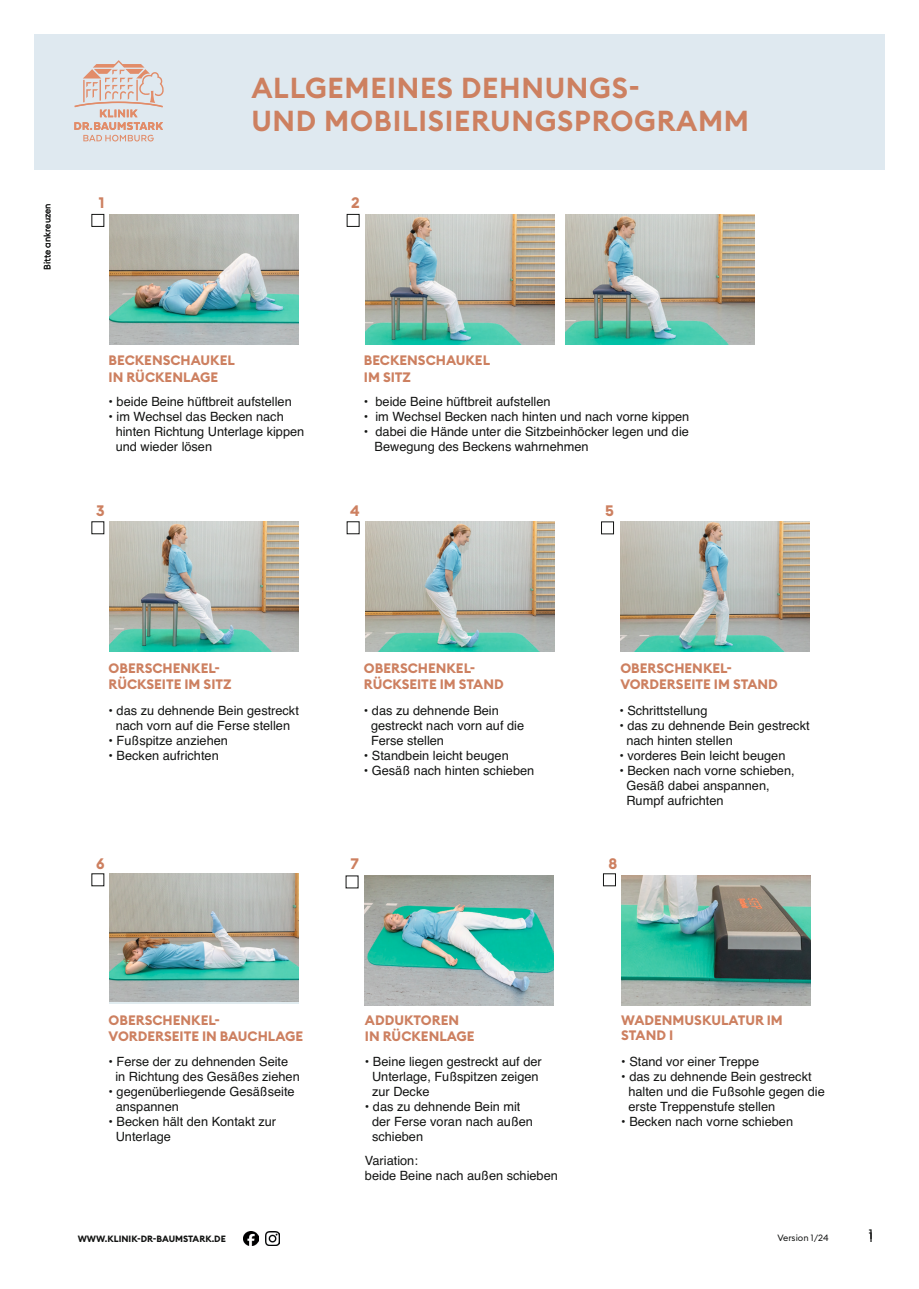
<style>
.page{position:relative;width:919px;height:1289px;background:#fff}
.page>*{position:absolute;margin:0;border:0;box-sizing:border-box;transform-origin:0 0}
._01_Bold_28pt{font:600 28.5px "Euclid Square";letter-spacing:.025em;color:#cd8060}
.t1{font:700 15px "Euclid Square";color:#cd8060}
.t2{font:700 13.5px/15px "Euclid Square";color:#cd8060}
._01_Bold_28pt-2{font:13.5px "Euclid Square";color:#131413}
.t3{font:12.75px/15px "Helvetica";color:#131413}
.t4{font:700 9px "Euclid Square";color:#131413}
.t5{font:9px "Euclid Square";color:#131413}
</style>
<div class="page">
<div style="left:34px;top:34px;width:850px;height:136px;background:#dfe9f0"></div>
<svg style="left:74px;top:60px;width:90px;height:81px"></svg>
<img style="left:265px;top:1231px;width:14px;height:14px">
<img style="left:244px;top:1231px;width:14px;height:14px">
<img style="left:110px;top:214px;width:189px;height:130px">
<img style="left:110px;top:521px;width:189px;height:130px">
<img style="left:110px;top:873px;width:189px;height:128px">
<img style="left:365px;top:214px;width:189px;height:130px">
<img style="left:365px;top:521px;width:189px;height:130px">
<img style="left:565px;top:214px;width:189px;height:130px">
<div style="left:91px;top:214px;width:13px;height:13px;border:1px solid #131413"></div>
<div style="left:347px;top:214px;width:12px;height:13px;border:1px solid #131413"></div>
<img style="left:620px;top:521px;width:189px;height:130px">
<div style="left:601px;top:521px;width:13px;height:13px;border:1px solid #131413"></div>
<img style="left:364px;top:875px;width:189px;height:130px">
<img style="left:621px;top:875px;width:189px;height:130px">
<p class="t5" style="left:42px;top:270px;width:68px;rotate:-90deg">Bitte ankreuzen</p>
<p class="t5" style="left:42px;top:262px;width:9px;rotate:-90deg">t</p>
<p class="_01_Bold_28pt" style="left:251px;top:69px;width:390px">ALLGEMEINES DEHNUNGS-</p>
<p class="_01_Bold_28pt" style="left:251px;top:102px;width:499px">UND MOBILISIERUNGSPROGRAMM</p>
<p class="t1" style="left:99px;top:193px;width:7px">1</p>
<p class="t1" style="left:351px;top:193px;width:10px">2</p>
<p class="t2" style="left:109px;top:353px;width:128px">BECKENSCHAUKEL</p>
<p class="t2" style="left:109px;top:370px;width:111px">IN RÜCKENLAGE</p>
<p class="t2" style="left:364px;top:353px;width:128px">BECKENSCHAUKEL</p>
<p class="t2" style="left:364px;top:370px;width:49px">IM SITZ</p>
<p class="t3" style="left:109px;top:394px;width:185px">• beide Beine hüftbreit aufstellen</p>
<p class="t3" style="left:116px;top:409px;width:190px;text-indent:-7px">• im Wechsel das Becken nach hinten Richtung Unterlage kippen und wieder lösen</p>
<p class="t3" style="left:364px;top:394px;width:188px">• beide Beine hüftbreit aufstellen</p>
<p class="t3" style="left:364px;top:409px;width:327px">• im Wechsel Becken nach hinten und nach vorne kippen</p>
<p class="t3" style="left:364px;top:424px;width:326px">• dabei die Hände unter die Sitzbeinhöcker legen und die</p>
<p class="t3" style="left:374px;top:439px;width:216px">Bewegung des Beckens wahrnehmen</p>
<p class="t1" style="left:96px;top:501px;width:10px">3</p>
<p class="t1" style="left:350px;top:501px;width:11px">4</p>
<p class="t1" style="left:605px;top:501px;width:10px">5</p>
<p class="t2" style="left:109px;top:661px;width:113px">OBERSCHENKEL-</p>
<p class="t2" style="left:109px;top:677px;width:124px">RÜCKSEITE IM SITZ</p>
<p class="t2" style="left:364px;top:661px;width:113px">OBERSCHENKEL-</p>
<p class="t2" style="left:364px;top:677px;width:141px">RÜCKSEITE IM STAND</p>
<p class="t2" style="left:620px;top:661px;width:113px">OBERSCHENKEL-</p>
<p class="t2" style="left:620px;top:677px;width:159px">VORDERSEITE IM STAND</p>
<p class="t3" style="left:109px;top:703px;width:192px;text-align:center">• das zu dehnende Bein gestreckt nach vorn auf die Ferse stellen</p>
<p class="t3" style="left:109px;top:733px;width:121px">• Fußspitze anziehen</p>
<p class="t3" style="left:109px;top:748px;width:112px">• Becken aufrichten</p>
<p class="t3" style="left:364px;top:703px;width:136px">• das zu dehnende Bein</p>
<p class="t3" style="left:371px;top:718px;width:155px">gestreckt nach vorn auf die</p>
<p class="t3" style="left:371px;top:733px;width:74px">Ferse stellen</p>
<p class="t3" style="left:364px;top:748px;width:146px">• Standbein leicht beugen</p>
<p class="t3" style="left:364px;top:763px;width:172px">• Gesäß nach hinten schieben</p>
<p class="t3" style="left:619px;top:703px;width:90px">• Schrittstellung</p>
<p class="t3" style="left:626px;top:718px;width:185px;text-indent:-7px">• das zu dehnende Bein gestreckt nach hinten stellen</p>
<p class="t3" style="left:619px;top:748px;width:168px">• vorderes Bein leicht beugen</p>
<p class="t3" style="left:626px;top:763px;width:170px;text-indent:-7px">• Becken nach vorne schieben,<br>Gesäß dabei anspannen,</p>
<p class="t3" style="left:626px;top:793px;width:99px">Rumpf aufrichten</p>
<p class="t1" style="left:96px;top:853px;width:10px">6</p>
<p class="t1" style="left:350px;top:853px;width:10px">7</p>
<p class="t1" style="left:608px;top:853px;width:10px">8</p>
<p class="t2" style="left:109px;top:1012px;width:113px">OBERSCHENKEL-</p>
<p class="t2" style="left:109px;top:1029px;width:196px">VORDERSEITE IN BAUCHLAGE</p>
<p class="t2" style="left:365px;top:1012px;width:96px">ADDUKTOREN</p>
<p class="t2" style="left:365px;top:1029px;width:111px">IN RÜCKENLAGE</p>
<p class="t2" style="left:621px;top:1012px;width:163px">WADENMUSKULATUR IM<br>STAND I</p>
<p class="t3" style="left:109px;top:1054px;width:181px">• Ferse der zu dehnenden Seite</p>
<p class="t3" style="left:115px;top:1069px;width:186px">in Richtung des Gesäßes ziehen</p>
<p class="t3" style="left:116px;top:1084px;width:180px;text-indent:-7px">• gegenüberliegende Gesäßseite anspannen</p>
<p class="t3" style="left:116px;top:1114px;width:162px;text-indent:-7px">• Becken hält den Kontakt zur<br>Unterlage</p>
<p class="t3" style="left:372px;top:1054px;width:171px;text-indent:-7px">• Beine liegen gestreckt auf der<br>Unterlage, Fußspitzen zeigen zur Decke</p>
<p class="t3" style="left:365px;top:1099px;width:157px">• das zu dehnende Bein mit</p>
<p class="t3" style="left:372px;top:1114px;width:162px">der Ferse voran nach außen schieben</p>
<p class="t3" style="left:365px;top:1153px;width:54px">Variation:</p>
<p class="t3" style="left:365px;top:1168px;width:194px">beide Beine nach außen schieben</p>
<p class="t3" style="left:621px;top:1054px;width:139px">• Stand vor einer Treppe</p>
<p class="t3" style="left:628px;top:1069px;width:198px;text-indent:-7px">• das zu dehnende Bein gestreckt halten und die Fußsohle gegen die erste Treppenstufe stellen</p>
<p class="t3" style="left:621px;top:1114px;width:173px">• Becken nach vorne schieben</p>
<p class="t4" style="left:78px;top:1232px;width:150px">WWW.KLINIK-DR-BAUMSTARK.DE</p>
<p class="_01_Bold_28pt-2" style="left:868px;top:1225px;width:6px">1</p>
<p class="t5" style="left:777px;top:1231px;width:53px">Version 1/24</p>
<p class="_01_Bold_28pt-2" style="left:868px;top:1227px;width:6px">1</p>
</div>
